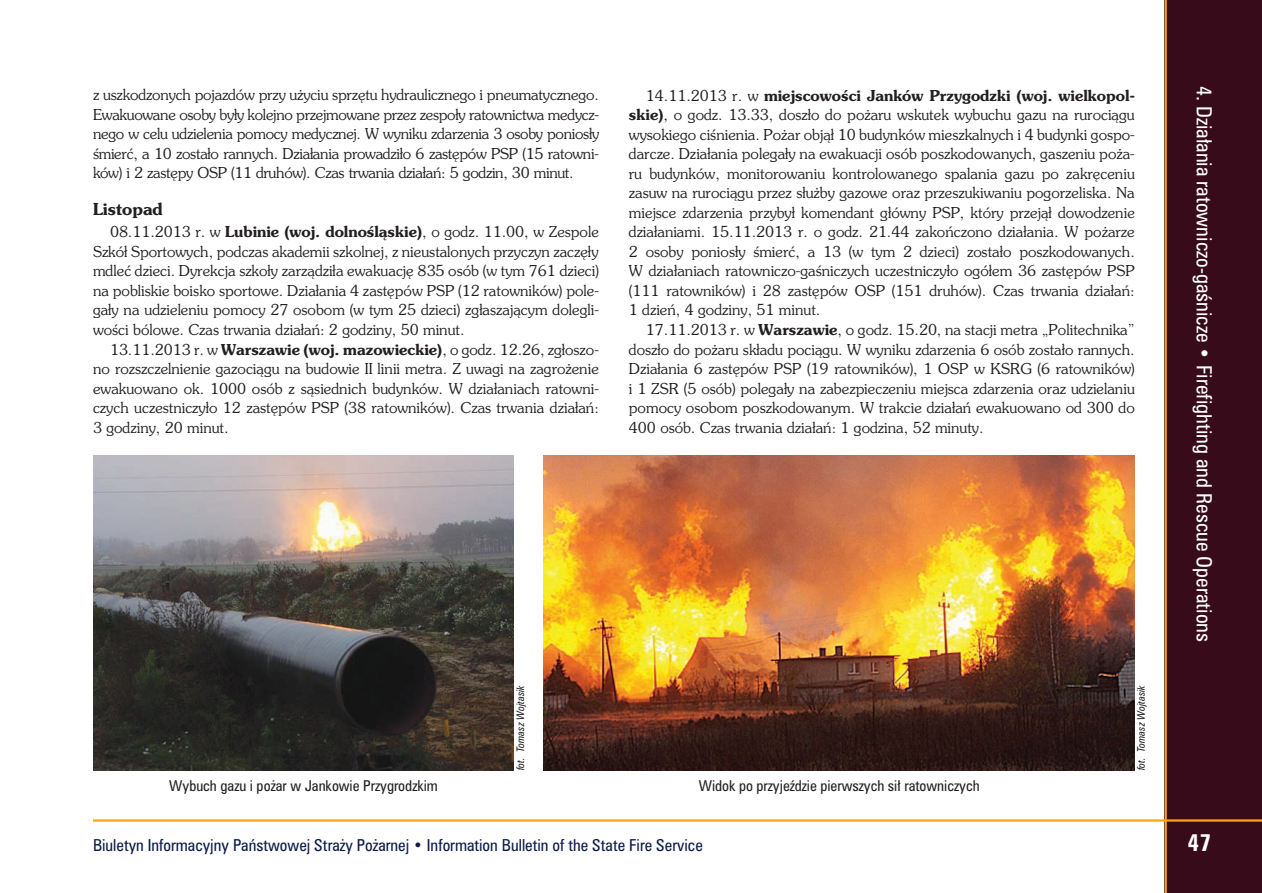
<style>
.page{position:relative;width:1262px;height:893px;background:#fff}
.page>*{position:absolute;margin:0;border:0;box-sizing:border-box;transform-origin:0 0}
.t1{font:700 24px "Zurich Cn EU";color:#fff}
.t2{font:21px "Zurich Cn EU";color:#fff}
.t3{font:16.5px "Zurich Cn EU";color:#0c1a47}
.t4{font:700 16.5px "Southern";color:#231f20}
.t5{font:15px/19.5px "Southern";color:#231f20;text-align:justify}
.t6{font:15px "Zurich Cn EU";color:#231f20}
.t7{font:italic 10.5px "Zurich Cn EU";color:#231f20}
.s1{font-weight:700}
</style>
<div class="page">
<div style="left:1165px;top:0;width:97px;height:893px;background:#370b1a"></div>
<hr style="left:1165px;top:0;width:2px;height:893px;background:#f9a51b">
<hr style="left:93px;top:819px;width:1169px;height:3px;background:#f9a51b">
<img style="left:93px;top:456px;width:421px;height:314px">
<img style="left:544px;top:456px;width:591px;height:314px">
<p class="t5" style="left:93px;top:86px;width:508px">z usz ko dzo nych po ja z dów przy u¿y ciu sprzê tu hy drau licz ne go i pneu maty cz ne go.<br>Ewa ku o wa ne oso by by³y ko le j no prze j mo wa ne przez ze spo³y ra tow ni c twa me dy cz - ne go w celu udzie le nia po mo cy me dy cz nej. W wy ni ku zda rze nia 3 oso by po nios³y œmieræ, a 10 zo sta³o ran nych. Dzia³ania prowa dzi³o 6 za stê pów PSP (15 ra to w ni - ków) i 2 zastê py OSP (11 dru hów). Czas trwa nia dzia³añ: 5 go dzin, 30 mi nut.</p>
<p class="t4" style="left:93px;top:202px;width:71px">Li sto pad</p>
<p class="t5" style="left:93px;top:223px;width:507px;text-indent:17px">08.11.2013 r. w <span class="s1">Lu bi nie (woj. do lnoœl¹skie)</span>, o godz. 11.00, w Ze spo le Szkó³ Spo r to wych, pod czas aka de mii szko l nej, z nie usta lo nych przy czyn za czê³y mdleæ dzie ci. Dy re k cja szko³y zarz¹dzi³a ewa ku a cjê 835 osób (w tym 761 dzie ci) na po bli skie bo i sko spo r to we. Dzia³ania 4 za stê pów PSP (12 ra to w ni ków) po le - ga³y na udziele niu po mo cy 27 oso bom (w tym 25 dzie ci) zg³aszaj¹cym do le gli - wo œci bó lo we. Czas trwa nia dzia³añ: 2 go dzi ny, 50 mi nut.</p>
<p class="t5" style="left:93px;top:341px;width:507px;text-indent:17px">13.11.2013 r. w <span class="s1">Wa r sza wie (woj. ma zo wie c kie)</span>, o godz. 12.26, zg³oszo&shy;no roz szcze l nie nie ga zo ci¹gu na bu do wie II li nii me tra. Z uwa gi na za gro ¿e nie ewa ku o wa no ok. 1000 osób z s¹sied nich bu dyn ków. W dzia³aniach ra to w ni&shy;czych ucze st ni czy³o 12 za stê pów PSP (38 ra to w ni ków). Czas trwa nia dzia³añ:<br>3 go dzi ny, 20 mi nut.</p>
<p class="t5" style="left:629px;top:86px;width:508px;text-indent:17px">14.11.2013 r. w <span class="s1">miej s co wo œci Jan ków Przy go dz ki (woj. wiel ko po l - skie)</span>, o godz. 13.33, dosz³o do po ¿a ru wsku tek wy bu chu gazu na ru ro ci¹gu wysokiego ci œ nie nia. Po ¿ar obj¹³ 10 bu dyn ków mie sz ka l nych i 4 bu dyn ki go spo - da r cze. Dzia³ania po le ga³y na ewa ku a cji osób po szko do wa nych, ga sze niu po ¿a - ru bu dyn ków, moni to ro wa niu kon tro lowa ne go spa la nia gazu po za krê ce niu za suw na ru ro ci¹gu przez s³u¿by ga zo we oraz prze szu ki wa niu po go rze li ska. Na mie j s ce zda rze nia przy by³ ko men dant g³ówny PSP, któ ry przej¹³ do wo dze nie dzia³ania mi. 15.11.2013 r. o godz. 21.44 zako ñ czo no dzia³ania. W po ¿a rze 2 oso by po nios³y œmieræ, a 13 (w tym 2 dzie ci) zo sta³o po szko do wa nych.<br>W dzia³aniach ratow niczo- gaœ ni czych ucze st ni czy³o ogó³em 36 za stê pów PSP (111 ra to w ni ków) i 28 zastê pów OSP (151 druhów). Czas trwa nia dzia³añ:<br>1 dzieñ, 4 go dzi ny, 51 mi nut.</p>
<p class="t5" style="left:629px;top:321px;width:507px;text-indent:17px">17.11.2013 r. w <span class="s1">Wa r sza wie</span>, o godz. 15.20, na sta cji me tra „Poli te ch ni ka” dosz³o do po ¿a ru sk³adu poci¹gu. W wy ni ku zda rze nia 6 osób zo sta³o ran nych.<br>Dzia³ania 6 za stê pów PSP (19 ra to w ni ków), 1 OSP w KSRG (6 ra to w ni ków) i 1 ZSR (5 osób) po le ga³y na za bez pie cze niu mie j s ca zda rze nia oraz udzie la niu po mo cy oso bom po szko do wa nym. W tra kcie dzia³añ ewa ku o wa no od 300 do 400 osób. Czas trwa nia dzia³añ: 1 go dzi na, 52 mi nu ty.</p>
<h2 class="t2" style="left:1217px;top:86px;width:558px;rotate:90deg">4. Dzia³ania ratow niczo -gaœ ni cze • Fire fi g h ting and Re s cue Ope ra tions</h2>
<p class="t7" style="left:514px;top:752px;width:69px;rotate:-90deg">moT zsa W k i sat jo</p>
<p class="t7" style="left:514px;top:770px;width:14px;rotate:-90deg">. tof</p>
<p class="t7" style="left:1135px;top:752px;width:69px;rotate:-90deg">moT zsa W k i sat jo</p>
<p class="t7" style="left:1135px;top:770px;width:14px;rotate:-90deg">. tof</p>
<p class="t6" style="left:169px;top:776px;width:270px">Wybuch gazu i po¿ar w Jankowie Przygrodzkim</p>
<p class="t6" style="left:699px;top:776px;width:283px">Widok po przyjeŸdzie pierwszych si³ ratowniczych</p>
<p class="t3" style="left:93px;top:835px;width:611px">Biuletyn Informacyjny Pañstwowej Stra¿y Po¿arnej • Information Bulletin of the State Fire Service</p>
<h1 class="t1" style="left:1188px;top:828px;width:25px">47</h1>
</div>
